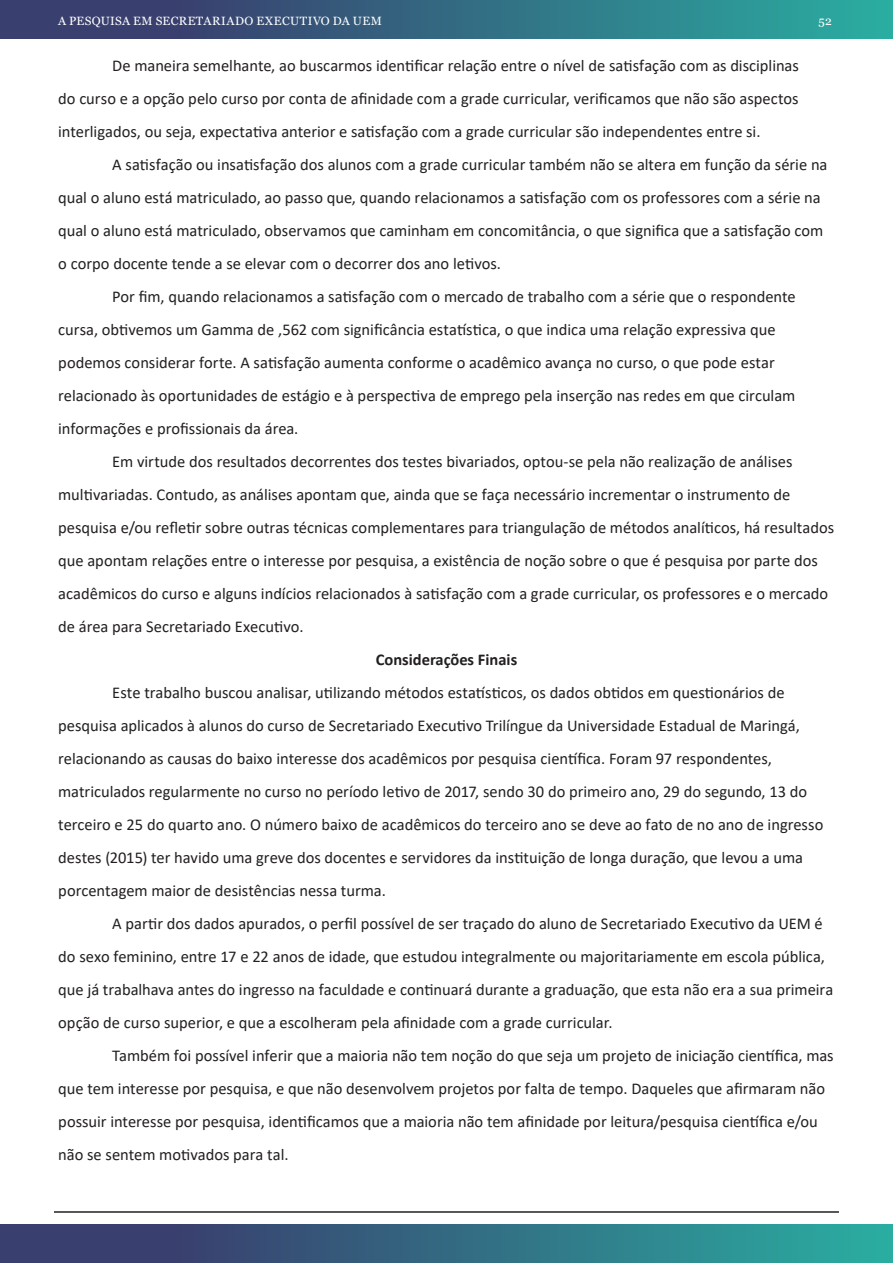
<style>
.page{position:relative;width:893px;height:1263px;background:#fff}
.page>*{position:absolute;margin:0;border:0;box-sizing:border-box;transform-origin:0 0}
.Paragrafo{font:16.5px/33px "Calibri";color:#231f20}
.Título_Nivel_1{font:700 16.5px "Calibri";color:#231f20}
.t1{font:12px "Georgia";letter-spacing:.03em;color:#fff}
</style>
<div class="page">
<div style="left:0;top:0;width:893px;height:38px;background:linear-gradient(to right,#3b2e66,#2baaa0)"></div>
<div style="left:0;top:1225px;width:893px;height:38px;background:linear-gradient(to right,#3b2e66,#2baaa0)"></div>
<hr style="left:54px;top:1211px;width:785px;height:2px;background:#231f20">
<p class="t1" style="left:58px;top:13px;width:325px">A PESQUISA EM SECRETARIADO EXECUTIVO DA UEM</p>
<p class="t1" style="left:819px;top:13px;width:15px">52</p>
<p class="Paragrafo" style="left:58px;top:48px;width:742px;text-align:justify;text-indent:54px">De maneira semelhante, ao buscarmos identificar relação entre o nível de satisfação com as disciplinas do curso e a opção pelo curso por conta de afinidade com a grade curricular, verificamos que não são aspectos interligados, ou seja, expectativa anterior e satisfação com a grade curricular são independentes entre si.</p>
<p class="Paragrafo" style="left:58px;top:147px;width:771px;text-indent:54px">A satisfação ou insatisfação dos alunos com a grade curricular também não se altera em função da série na qual o aluno está matriculado, ao passo que, quando relacionamos a satisfação com os professores com a série na qual o aluno está matriculado, observamos que caminham em concomitância, o que significa que a satisfação com o corpo docente tende a se elevar com o decorrer dos ano letivos.</p>
<p class="Paragrafo" style="left:58px;top:279px;width:739px;text-indent:54px">Por fim, quando relacionamos a satisfação com o mercado de trabalho com a série que o respondente cursa, obtivemos um Gamma de ,562 com significância estatística, o que indica uma relação expressiva que podemos considerar forte. A satisfação aumenta conforme o acadêmico avança no curso, o que pode estar relacionado às oportunidades de estágio e à perspectiva de emprego pela inserção nas redes em que circulam informações e profissionais da área.</p>
<p class="Paragrafo" style="left:58px;top:444px;width:777px;text-indent:54px">Em virtude dos resultados decorrentes dos testes bivariados, optou-se pela não realização de análises multivariadas. Contudo, as análises apontam que, ainda que se faça necessário incrementar o instrumento de pesquisa e/ou refletir sobre outras técnicas complementares para triangulação de métodos analíticos, há resultados que apontam relações entre o interesse por pesquisa, a existência de noção sobre o que é pesquisa por parte dos acadêmicos do curso e alguns indícios relacionados à satisfação com a grade curricular, os professores e o mercado de área para Secretariado Executivo.</p>
<p class="Título_Nivel_1" style="left:376px;top:647px;width:143px">Considerações Finais</p>
<p class="Paragrafo" style="left:58px;top:675px;width:767px;text-indent:54px">Este trabalho buscou analisar, utilizando métodos estatísticos, os dados obtidos em questionários de pesquisa aplicados à alunos do curso de Secretariado Executivo Trilíngue da Universidade Estadual de Maringá, relacionando as causas do baixo interesse dos acadêmicos por pesquisa científica. Foram 97 respondentes, matriculados regularmente no curso no período letivo de 2017, sendo 30 do primeiro ano, 29 do segundo, 13 do terceiro e 25 do quarto ano. O número baixo de acadêmicos do terceiro ano se deve ao fato de no ano de ingresso destes (2015) ter havido uma greve dos docentes e servidores da instituição de longa duração, que levou a uma porcentagem maior de desistências nessa turma.</p>
<p class="Paragrafo" style="left:58px;top:906px;width:776px;text-indent:54px">A partir dos dados apurados, o perfil possível de ser traçado do aluno de Secretariado Executivo da UEM é do sexo feminino, entre 17 e 22 anos de idade, que estudou integralmente ou majoritariamente em escola pública, que já trabalhava antes do ingresso na faculdade e continuará durante a graduação, que esta não era a sua primeira opção de curso superior, e que a escolheram pela afinidade com a grade curricular.</p>
<p class="Paragrafo" style="left:58px;top:1038px;width:777px;text-indent:54px">Também foi possível inferir que a maioria não tem noção do que seja um projeto de iniciação científica, mas que tem interesse por pesquisa, e que não desenvolvem projetos por falta de tempo. Daqueles que afirmaram não possuir interesse por pesquisa, identificamos que a maioria não tem afinidade por leitura/pesquisa científica e/ou não se sentem motivados para tal.</p>
</div>
